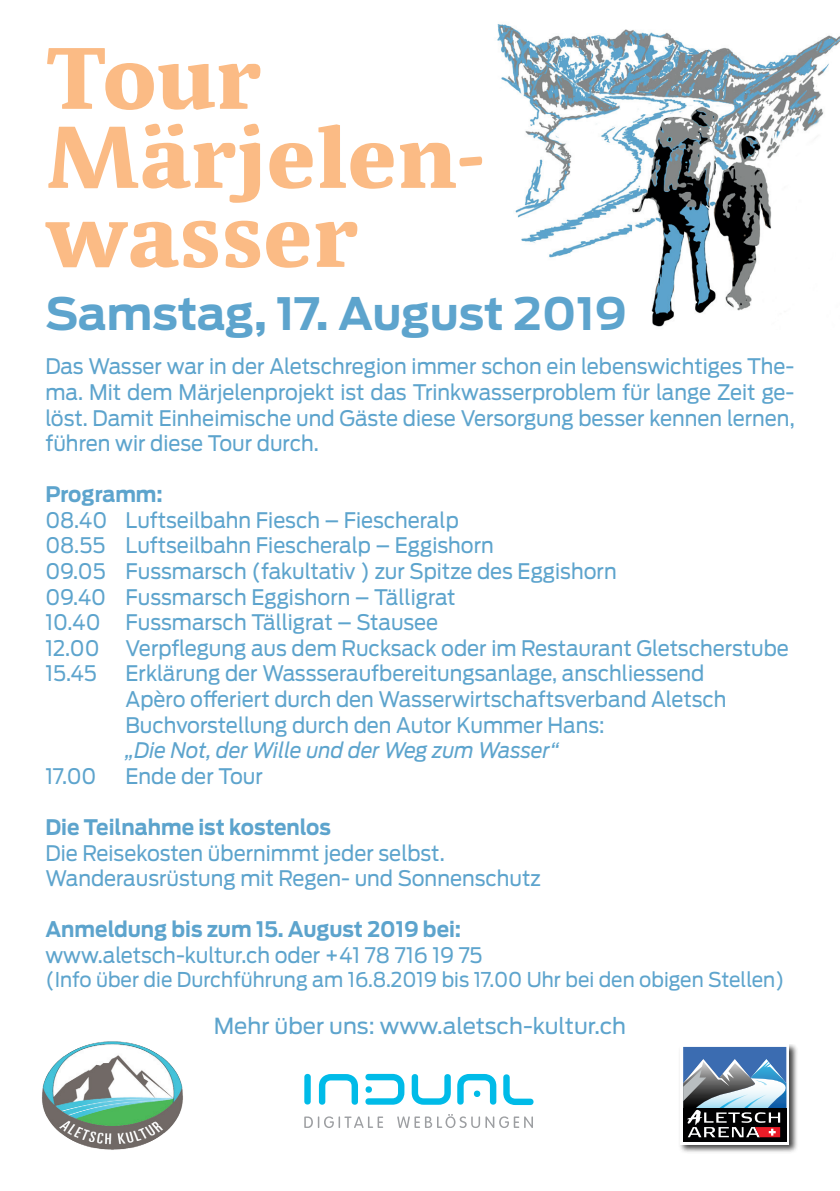
<style>
.page{position:relative;width:840px;height:1191px;background:#fff}
.page>*{position:absolute;margin:0;border:0;box-sizing:border-box;transform-origin:0 0}
.t1{font:800 80.2px/79px "Parable";color:#fbbb85;scale:1.06 1}
.t2{font:700 44.4px "Antenna";letter-spacing:-.01em;color:#5da4cd}
.t3{font:22px "Antenna";color:#5da4cd}
.t4{font:21.4px/25.6px "Antenna";color:#5da4cd;scale:.94 1}
.t5{font:700 21.4px "Antenna";color:#5da4cd;scale:.94 1}
.t6{font:italic 21.4px "Antenna";color:#5da4cd;scale:.94 1}
.t7{font:20.2px "Antenna";color:#5da4cd;scale:.94 1}
</style>
<div class="page">
<img style="left:497px;top:24px;width:342px;height:303px">
<img style="left:680px;top:1044px;width:117px;height:108px">
<svg style="left:680px;top:1044px;width:108px;height:100px"></svg>
<div style="left:682px;top:1047px;width:103px;height:61px;background:#3b6cb1"></div>
<div style="left:682px;top:1108px;width:103px;height:33px;background:linear-gradient(to right,#000001,#000001)"></div>
<svg style="left:682px;top:1059px;width:113px;height:78px"></svg>
<img style="left:42px;top:1041px;width:141px;height:109px">
<svg style="left:304px;top:1073px;width:6px;height:32px"></svg>
<svg style="left:411px;top:1074px;width:39px;height:30px"></svg>
<svg style="left:503px;top:1074px;width:31px;height:31px"></svg>
<svg style="left:319px;top:1074px;width:39px;height:31px"></svg>
<svg style="left:365px;top:1074px;width:39px;height:30px"></svg>
<svg style="left:457px;top:1074px;width:39px;height:31px"></svg>
<svg style="left:304px;top:1116px;width:79px;height:12px"></svg>
<svg style="left:397px;top:1114px;width:135px;height:14px"></svg>
<h1 class="t1" style="left:45px;top:38px;width:416px">Tour<br>Märjelen&shy;wasser</h1>
<h2 class="t2" style="left:45px;top:288px;width:582px">Samstag, 17. August 2019</h2>
<p class="t4" style="left:45px;top:354px;width:798px;text-align:justify">Das Wasser war in der Aletschregion immer schon ein lebenswichtiges The&shy;ma. Mit dem Märjelenprojekt ist das Trinkwasserproblem für lange Zeit ge&shy;löst. Damit Einheimische und Gäste diese Versorgung besser kennen lernen, führen wir diese Tour durch.</p>
<p class="t5" style="left:45px;top:482px;width:126px">Programm:</p>
<p class="t4" style="left:45px;top:507px;width:792px">08.40 Luftseilbahn Fiesch – Fiescheralp<br>08.55 Luftseilbahn Fiescheralp – Eggishorn<br>09.05 Fussmarsch (fakultativ ) zur Spitze des Eggishorn<br>09.40 Fussmarsch Eggishorn – Tälligrat<br>10.40 Fussmarsch Tälligrat – Stausee<br>12.00 Verpflegung aus dem Rucksack oder im Restaurant Gletscherstube 15.45</p>
<p class="t4" style="left:125px;top:661px;width:640px">Erklärung der Wassseraufbereitungsanlage, anschliessend<br>Apèro offeriert durch den Wasserwirtschaftsverband Aletsch<br>Buchvorstellung durch den Autor Kummer Hans:</p>
<p class="t6" style="left:125px;top:737px;width:462px">„Die Not, der Wille und der Weg zum Wasser“</p>
<p class="t4" style="left:45px;top:763px;width:56px">17.00</p>
<p class="t4" style="left:125px;top:763px;width:147px">Ende der Tour</p>
<p class="t5" style="left:45px;top:814px;width:305px">Die Teilnahme ist kostenlos</p>
<p class="t4" style="left:45px;top:840px;width:528px">Die Reisekosten übernimmt jeder selbst.<br>Wanderausrüstung mit Regen- und Sonnenschutz</p>
<p class="t5" style="left:45px;top:916px;width:443px">Anmeldung bis zum 15. August 2019 bei:</p>
<p class="t4" style="left:45px;top:942px;width:466px">www.aletsch-kultur.ch oder +41 78 716 19 75</p>
<p class="t7" style="left:45px;top:967px;width:787px">(Info über die Durchführung am 16.8.2019 bis 17.00 Uhr bei den obigen Stellen)</p>
<p class="t3" style="left:214px;top:1013px;width:414px">Mehr über uns: www.aletsch-kultur.ch</p>
</div>
